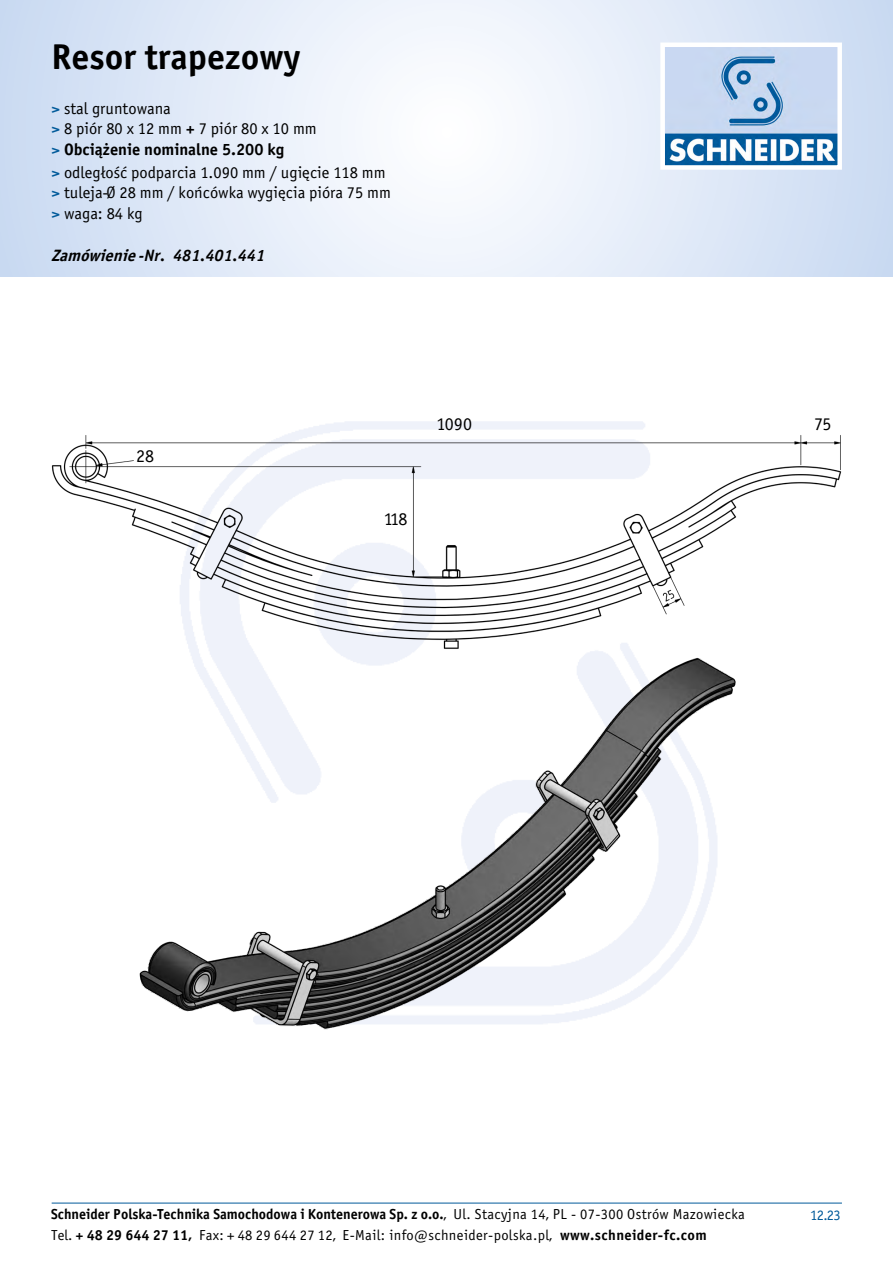
<style>
.page{position:relative;width:893px;height:1263px;background:#fff}
.page>*{position:absolute;margin:0;border:0;box-sizing:border-box;transform-origin:0 0}
.t1{font:36px "Officina Sans Bold ITC";color:#000}
.t2{font:18px "Officina Sans Book ITC";letter-spacing:-.04em;color:#000}
.t3{font:16.5px/20.7px "Officina Sans Book ITC";color:#000}
.t4{font:16.5px "Officina Sans Bold ITC";color:#000}
.t5{font:italic 16.5px "Officina Sans Bold ITC";color:#000}
.t6{font:14.55px "Officina Sans Bold ITC";color:#000}
.t7{font:14.55px "Officina Sans Book ITC";letter-spacing:.025em;color:#000}
.t8{font:14.55px "Officina Sans Book ITC";color:#005a9a}
.s1{font-family:"Officina Sans Bold ITC";color:#005a9a}
.s2{font-family:"Officina Sans Bold ITC"}
.s3{color:#005a9a}
.s4{font-style:inherit}
.s5{font-family:"Officina Sans Book ITC"}
</style>
<div class="page">
<svg style="left:0;top:0;width:893px;height:276px"></svg>
<img style="left:665px;top:48px;width:172px;height:117px">
<div style="left:660px;top:43px;width:182px;height:127px;border:4px solid #fff"></div>
<img style="left:51px;top:421px;width:791px;height:609px">
<hr style="left:52px;top:1203px;width:790px;height:1px;background:#005a9a">
<h1 class="t1" style="left:51px;top:34px;width:251px">Resor trapezowy</h1>
<p class="t3" style="left:51px;top:98px;width:267px"><span class="s1">&gt;</span> stal gruntowana<br><span class="s1">&gt;</span> 8 piór 80 x 12 mm <span class="s2">+</span> 7 piór 80 x 10 mm</p>
<p class="t4" style="left:51px;top:139px;width:235px"><span class="s3">&gt;</span> Obciążenie nominalne 5.200 kg</p>
<p class="t3" style="left:51px;top:162px;width:342px"><span class="s1">&gt;</span> odległość podparcia 1.090 mm / ugięcie 118 mm <span class="s1">&gt;</span> tuleja-Ø 28 mm / końcówka wygięcia pióra 75 mm <span class="s1">&gt;</span> waga: 84 kg</p>
<p class="t5" style="left:51px;top:245px;width:216px"><span class="s4">Zamówienie</span>-Nr. 481.401.441</p>
<p class="t2" style="left:136px;top:445px;width:19px">28</p>
<p class="t2" style="left:437px;top:413px;width:37px">1090</p>
<p class="t2" style="left:814px;top:413px;width:19px">75</p>
<p class="t2" style="left:384px;top:509px;width:25px">118</p>
<p class="t6" style="left:51px;top:1205px;width:695px">Schneider Polska-Technika Samochodowa i Kontenerowa Sp. z o.o.<span class="s5">, Ul. Stacyjna 14, PL - 07-300 Ostrów Mazowiecka</span></p>
<p class="t8" style="left:810px;top:1207px;width:32px">12.23</p>
<p class="t7" style="left:51px;top:1227px;width:657px">Tel. <span class="s2">+ 48 29 644 27 11,</span> Fax: + 48 29 644 27 12, E-Mail: info@schneider-polska.pl, <span class="s2">www.schneider-fc.com</span></p>
</div>
